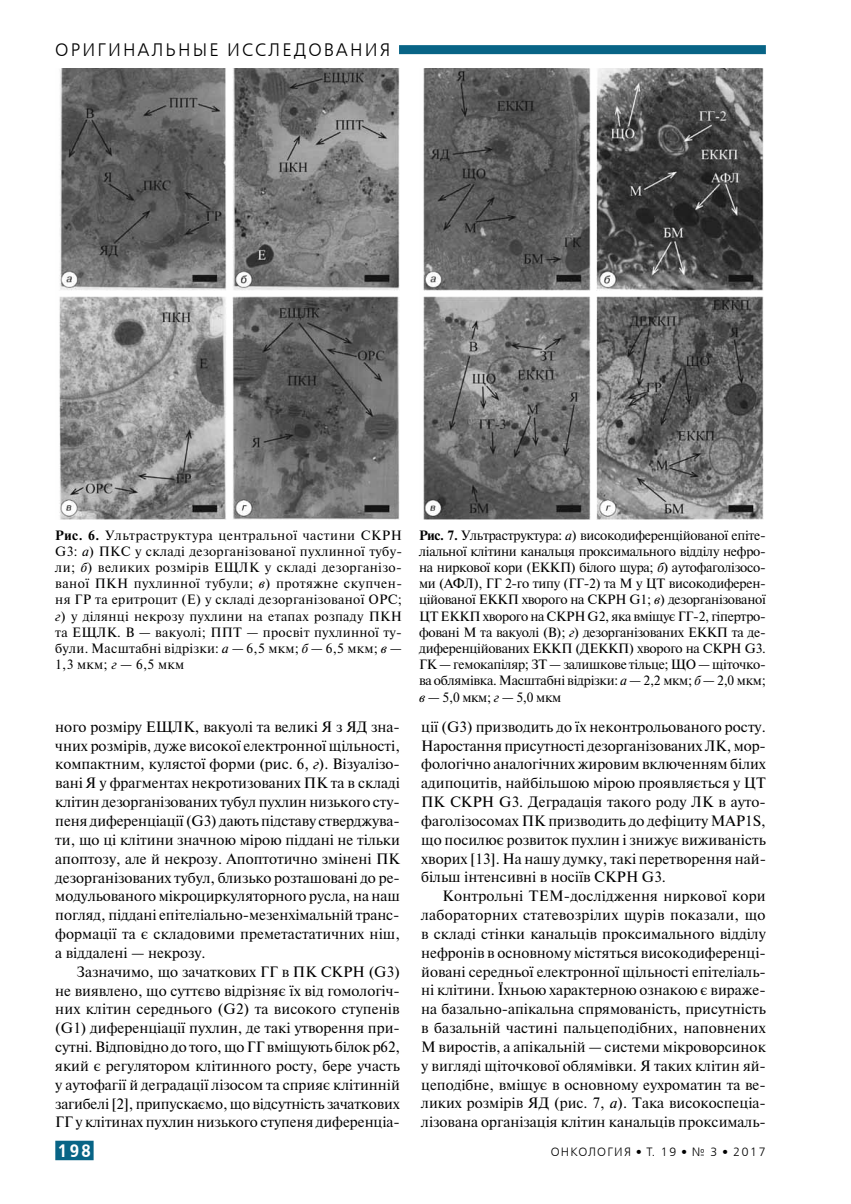
<style>
.page{position:relative;width:851px;height:1204px;background:#fff}
.page>*{position:absolute;margin:0;border:0;box-sizing:border-box;transform-origin:0 0}
.t1{font:18px "Free Set C";letter-spacing:.115em;color:#000}
.t2{font:700 18px "Free Set C";color:#fff;scale:.9 1}
.t3{font:15px/18.8px "Newton";color:#000;text-align:justify}
.t4{font:13.5px/16.2px "Newton";color:#000;text-align:justify}
.t5{font:12px "Free Set C";letter-spacing:.1em;color:#000}
.s1{font-weight:700}
.s2{font-style:italic}
</style>
<div class="page">
<div style="left:55px;top:45px;width:710px;height:9px;background:#086486"></div>
<div style="left:45px;top:39px;width:354px;height:18px;background:#fff"></div>
<div style="left:55px;top:1140px;width:39px;height:20px;background:#086486"></div>
<img style="left:59px;top:68px;width:341px;height:451px">
<img style="left:423px;top:68px;width:340px;height:451px">
<p class="t1" style="left:55px;top:40px;width:336px">ОРИГИНАЛЬНЫЕ ИССЛЕДОВАНИЯ</p>
<p class="t4" style="left:55px;top:526px;width:348px"><span class="s1">Рис. 6.</span> Ультраструктура центральної частини СКРН G3: <span class="s2">а</span>) ПКС у складі дезорганізованої пухлинної тубу&shy;ли; <span class="s2">б</span>) великих розмірів ЕЩЛК у складі дезорганізо&shy;ваної ПКН пухлинної тубули; <span class="s2">в</span>) протяжне скупчен&shy;ня ГР та еритроцит (Е) у складі дезорганізованої ОРС; <span class="s2">г</span>) у ділянці некрозу пухлини на етапах розпаду ПКН та ЕЩЛК. В — вакуолі; ППТ — просвіт пухлинної ту&shy;були. Масштабні відрізки: <span class="s2">а</span> — 6,5 мкм; <span class="s2">б</span> — 6,5 мкм; <span class="s2">в</span> — 1,3 мкм; <span class="s2">г</span> — 6,5 мкм</p>
<p class="t4" style="left:419px;top:526px;width:348px"><span class="s1">Рис. 7.</span> Ультраструктура: <span class="s2">а</span>) високодиференційованої епіте&shy;ліальної клітини канальця проксимального відділу нефро&shy;на ниркової кори (ЕККП) білого щура; <span class="s2">б</span>) аутофаголізосо&shy;ми (АФЛ), ГГ 2-го типу (ГГ-2) та М у ЦТ високодиферен&shy;ційованої ЕККП хворого на СКРН G1; <span class="s2">в</span>) дезорганізованої ЦТ ЕККП хворого на СКРН G2, яка вміщує ГГ-2, гіпертро&shy;фовані М та вакуолі (В); <span class="s2">г</span>) дезорганізованих ЕККП та де&shy;диференційованих ЕККП (ДЕККП) хворого на СКРН G3.<br>ГК — гемокапіляр; ЗТ — залишкове тільце; ЩО — щіточко&shy;ва облямівка. Масштабні відрізки: <span class="s2">а</span> — 2,2 мкм; <span class="s2">б</span> — 2,0 мкм; <span class="s2">в</span> — 5,0 мкм; <span class="s2">г</span> — 5,0 мкм</p>
<p class="t3" style="left:55px;top:716px;width:346px">ного розміру ЕЩЛК, вакуолі та великі Я з ЯД зна&shy;чних розмірів, дуже високої електронної щільності, компактним, кулястої форми (рис. 6, <span class="s2">г</span>). Візуалізо&shy;вані Я у фрагментах некротизованих ПК та в складі клітин дезорганізованих тубул пухлин низького сту&shy;пеня диференціації (G3) дають підставу стверджува&shy;ти, що ці клітини значною мірою піддані не тільки апоптозу, але й некрозу. Апоптотично змінені ПК дезорганізованих тубул, близько розташовані до ре&shy;модульованого мікроциркуляторного русла, на наш погляд, піддані епітеліально-мезенхімальній транс&shy;формації та є складовими преметастатичних ніш, а віддалені — некрозу.</p>
<p class="t3" style="left:55px;top:961px;width:346px;text-indent:21px">Зазначимо, що зачаткових ГГ в ПК СКРН (G3) не виявлено, що суттєво відрізняє їх від гомологіч&shy;них клітин середнього (G2) та високого ступенів (G1) диференціації пухлин, де такі утворення при&shy;сутні. Відповідно до того, що ГГ вміщують білок p62, який є регулятором клітинного росту, бере участь у аутофагії й деградації лізосом та сприяє клітинній загибелі [2], припускаємо, що відсутність зачаткових ГГ у клітинах пухлин низького ступеня диференціа-</p>
<p class="t2" style="left:58px;top:1140px;width:39px">198</p>
<p class="t3" style="left:421px;top:716px;width:346px">ції (G3) призводить до їх неконтрольованого росту.<br>Наростання присутності дезорганізованих ЛК, мор&shy;фологічно аналогічних жировим включенням білих адипоцитів, найбільшою мірою проявляється у ЦТ ПК СКРН G3. Деградація такого роду ЛК в ауто&shy;фаголізосомах ПК призводить до дефіциту MAP1S, що посилює розвиток пухлин і знижує виживаність хворих [13]. На нашу думку, такі перетворення най&shy;більш інтенсивні в носіїв СКРН G3.</p>
<p class="t3" style="left:421px;top:886px;width:346px;text-indent:21px">Контрольні ТЕМ-дослідження ниркової кори лабораторних статевозрілих щурів показали, що в складі стінки канальців проксимального відділу нефронів в основному містяться високодиференці&shy;йовані середньої електронної щільності епітеліаль&shy;ні клітини. Їхньою характерною ознакою є вираже&shy;на базально-апікальна спрямованість, присутність в базальній частині пальцеподібних, наповнених М виростів, а апікальній — системи мікроворсинок у вигляді щіточкової облямівки. Я таких клітин яй&shy;цеподібне, вміщує в основному еухроматин та ве&shy;ликих розмірів ЯД (рис. 7, <span class="s2">а</span>). Така високоспеціа&shy;лізована організація клітин канальців проксималь-</p>
<p class="t5" style="left:550px;top:1144px;width:217px">ОНКОЛОГИЯ <span class="s1">•</span> Т. 19 <span class="s1">•</span> № 3 <span class="s1">•</span> 2017</p>
</div>
